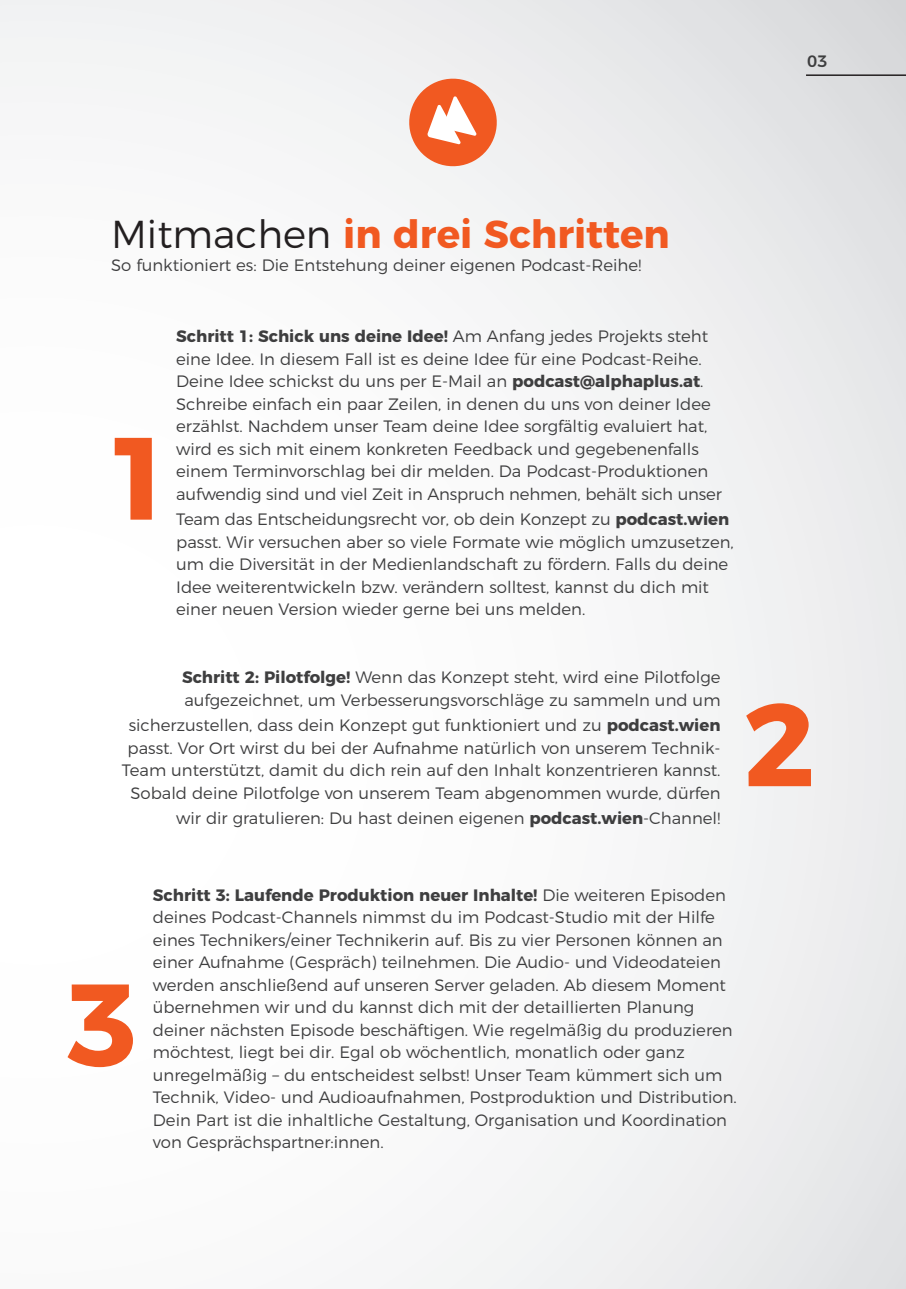
<style>
.page{position:relative;width:906px;height:1289px;background:#fff}
.page>*{position:absolute;margin:0;border:0;box-sizing:border-box;transform-origin:0 0}
.t1{font:700 116.7px "Montserrat";color:#f15921}
.t2{font:700 38.85px "Montserrat";color:#f15921}
.t3{font:300 16.5px/22.5px "Montserrat";color:#3e3e3f}
.t4{font:500 16.5px "Montserrat";color:#3e3e3f}
.s1{font-weight:300;color:#231f20}
.s2{font-weight:700}
</style>
<div class="page">
<div style="left:0;top:0;width:906px;height:1288px;background:linear-gradient(to right,#fff,#eaeaec)"></div>
<hr style="left:806px;top:74px;width:100px;height:2px;background:#231f20">
<svg style="left:403px;top:72px;width:100px;height:100px"></svg>
<p class="t4" style="left:807px;top:48px;width:22px">03</p>
<h2 class="t2" style="left:111px;top:202px;width:560px"><span class="s1">Mitmachen</span> in drei Schritten</h2>
<p class="t3" style="left:111px;top:253px;width:532px">So funktioniert es: Die Entstehung deiner eigenen Podcast-Reihe!</p>
<h1 class="t1" style="left:104px;top:382px;width:73px">1</h1>
<p class="t3" style="left:176px;top:323px;width:547px"><span class="s2">Schritt 1: Schick uns deine Idee!</span> Am Anfang jedes Projekts steht eine Idee. In diesem Fall ist es deine Idee für eine Podcast-Reihe.<br>Deine Idee schickst du uns per E-Mail an <span class="s2">podcast@alphaplus.at</span>.<br>Schreibe einfach ein paar Zeilen, in denen du uns von deiner Idee erzählst. Nachdem unser Team deine Idee sorgfältig evaluiert hat, wird es sich mit einem konkreten Feedback und gegebenenfalls einem Terminvorschlag bei dir melden. Da Podcast-Produktionen aufwendig sind und viel Zeit in Anspruch nehmen, behält sich unser</p>
<p class="t3" style="left:176px;top:506px;width:559px">Team das Entscheidungsrecht vor, ob dein Konzept zu <span class="s2">podcast.wien </span>passt. Wir versuchen aber so viele Formate wie möglich umzusetzen, um die Diversität in der Medienlandschaft zu fördern. Falls du deine Idee weiterentwickeln bzw. verändern solltest, kannst du dich mit einer neuen Version wieder gerne bei uns melden.</p>
<p class="t3" style="left:182px;top:664px;width:540px"><span class="s2">Schritt 2: Pilotfolge!</span> Wenn das Konzept steht, wird eine Pilotfolge aufgezeichnet, um Verbesserungsvorschläge zu sammeln und um</p>
<p class="t3" style="left:122px;top:712px;width:600px;text-align:center">sicherzustellen, dass dein Konzept gut funktioniert und zu <span class="s2">podcast.wien </span>passt. Vor Ort wirst du bei der Aufnahme natürlich von unserem Technik-Team unterstützt, damit du dich rein auf den Inhalt konzentrieren kannst.<br>Sobald deine Pilotfolge von unserem Team abgenommen wurde, dürfen</p>
<p class="t3" style="left:176px;top:805px;width:546px">wir dir gratulieren: Du hast deinen eigenen <span class="s2">podcast.wien</span>-Channel!</p>
<h1 class="t1" style="left:743px;top:648px;width:73px">2</h1>
<h1 class="t1" style="left:66px;top:928px;width:73px">3</h1>
<p class="t3" style="left:153px;top:882px;width:585px"><span class="s2">Schritt 3: Laufende Produktion neuer Inhalte!</span> Die weiteren Episoden deines Podcast-Channels nimmst du im Podcast-Studio mit der Hilfe eines Technikers/einer Technikerin auf. Bis zu vier Personen können an einer Aufnahme (Gespräch) teilnehmen. Die Audio- und Videodateien werden anschließend auf unseren Server geladen. Ab diesem Moment übernehmen wir und du kannst dich mit der detaillierten Planung deiner nächsten Episode beschäftigen. Wie regelmäßig du produzieren möchtest, liegt bei dir. Egal ob wöchentlich, monatlich oder ganz unregelmäßig – du entscheidest selbst! Unser Team kümmert sich um Technik, Video- und Audioaufnahmen, Postproduktion und Distribution.<br>Dein Part ist die inhaltliche Gestaltung, Organisation und Koordination von Gesprächspartner:innen.</p>
</div>
